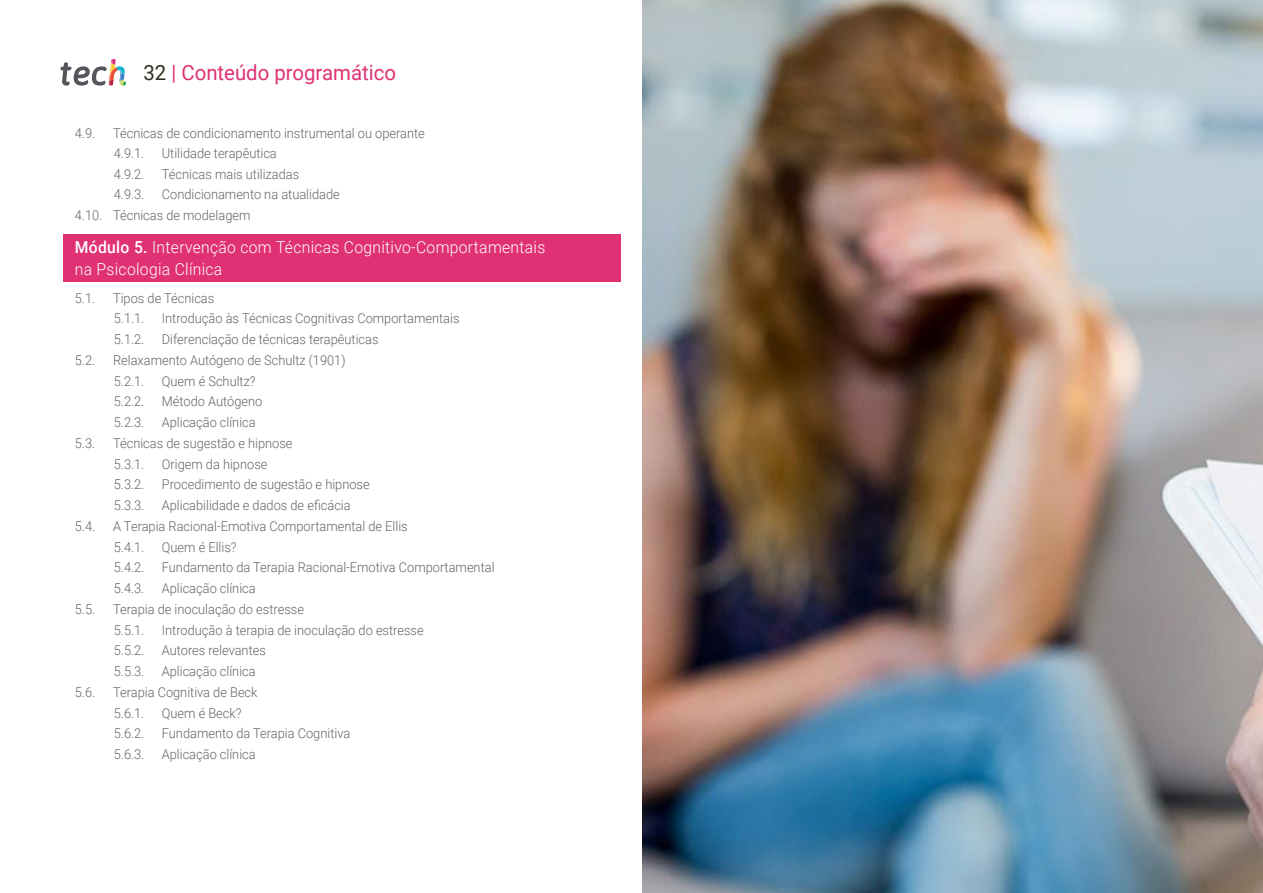
<style>
.page{position:relative;width:1263px;height:893px;background:#fff}
.page>*{position:absolute;margin:0;border:0;box-sizing:border-box;transform-origin:0 0}
.t1{font:21px "Roboto";color:#df3174}
.t2{font:300 16.5px/22.5px "Roboto";letter-spacing:.02em;color:#fff;scale:.95 1}
.t3{font:300 13.5px/20.7px "Roboto";color:#61646a;scale:.95 1}
.s1{color:#312e20}
.s2{font-weight:500}
</style>
<div class="page">
<svg style="left:61px;top:59px;width:65px;height:27px"></svg>
<div style="left:64px;top:234px;width:557px;height:48px;background:#df3174"></div>
<img style="left:642px;top:0;width:621px;height:893px">
<h1 class="t1" style="left:144px;top:57px;width:254px"><span class="s1">32</span> | Conteúdo programático</h1>
<p class="t3" style="left:75px;top:122px;width:23px">4.9.</p>
<p class="t3" style="left:113px;top:122px;width:330px">Técnicas de condicionamento instrumental ou operante<br>4.9.1.</p>
<p class="t3" style="left:162px;top:142px;width:123px">Utilidade terapêutica</p>
<p class="t3" style="left:114px;top:163px;width:34px">4.9.2.</p>
<p class="t3" style="left:162px;top:163px;width:146px">Técnicas mais utilizadas</p>
<p class="t3" style="left:114px;top:183px;width:34px">4.9.3.</p>
<p class="t3" style="left:75px;top:183px;width:280px;text-indent:87px">Condicionamento na atualidade<br>4.10. Técnicas de modelagem</p>
<p class="t2" style="left:75px;top:235px;width:497px"><span class="s2">Módulo 5.</span> Intervenção com Técnicas Cognitivo-Comportamentais na Psicologia Clínica</p>
<p class="t3" style="left:75px;top:287px;width:23px">5.1.</p>
<p class="t3" style="left:113px;top:287px;width:108px">Tipos de Técnicas<br>5.1.1.</p>
<p class="t3" style="left:162px;top:308px;width:315px">Introdução às Técnicas Cognitivas Comportamentais</p>
<p class="t3" style="left:114px;top:328px;width:34px">5.1.2.</p>
<p class="t3" style="left:162px;top:328px;width:230px">Diferenciação de técnicas terapêuticas</p>
<p class="t3" style="left:75px;top:349px;width:23px">5.2.</p>
<p class="t3" style="left:113px;top:349px;width:246px">Relaxamento Autógeno de Schultz (1901)<br>5.2.1.</p>
<p class="t3" style="left:162px;top:370px;width:100px">Quem é Schultz?</p>
<p class="t3" style="left:114px;top:391px;width:34px">5.2.2.</p>
<p class="t3" style="left:162px;top:391px;width:107px">Método Autógeno</p>
<p class="t3" style="left:114px;top:411px;width:34px">5.2.3.</p>
<p class="t3" style="left:162px;top:411px;width:100px">Aplicação clínica</p>
<p class="t3" style="left:75px;top:432px;width:23px">5.3.</p>
<p class="t3" style="left:113px;top:432px;width:190px">Técnicas de sugestão e hipnose<br>5.3.1.</p>
<p class="t3" style="left:162px;top:453px;width:113px">Origem da hipnose</p>
<p class="t3" style="left:114px;top:474px;width:34px">5.3.2.</p>
<p class="t3" style="left:162px;top:474px;width:220px">Procedimento de sugestão e hipnose</p>
<p class="t3" style="left:114px;top:494px;width:34px">5.3.3.</p>
<p class="t3" style="left:162px;top:494px;width:200px">Aplicabilidade e dados de eficácia</p>
<p class="t3" style="left:75px;top:515px;width:23px">5.4.</p>
<p class="t3" style="left:113px;top:515px;width:312px">A Terapia Racional-Emotiva Comportamental de Ellis<br>5.4.1.</p>
<p class="t3" style="left:162px;top:536px;width:80px">Quem é Ellis?</p>
<p class="t3" style="left:114px;top:557px;width:34px">5.4.2.</p>
<p class="t3" style="left:162px;top:557px;width:352px">Fundamento da Terapia Racional-Emotiva Comportamental</p>
<p class="t3" style="left:114px;top:577px;width:34px">5.4.3.</p>
<p class="t3" style="left:162px;top:577px;width:100px">Aplicação clínica</p>
<p class="t3" style="left:75px;top:598px;width:23px">5.5.</p>
<p class="t3" style="left:113px;top:598px;width:202px">Terapia de inoculação do estresse<br>5.5.1.</p>
<p class="t3" style="left:162px;top:619px;width:277px">Introdução à terapia de inoculação do estresse</p>
<p class="t3" style="left:114px;top:640px;width:34px">5.5.2.</p>
<p class="t3" style="left:162px;top:640px;width:111px">Autores relevantes</p>
<p class="t3" style="left:114px;top:660px;width:34px">5.5.3.</p>
<p class="t3" style="left:162px;top:660px;width:100px">Aplicação clínica</p>
<p class="t3" style="left:75px;top:681px;width:23px">5.6.</p>
<p class="t3" style="left:113px;top:681px;width:154px">Terapia Cognitiva de Beck<br>5.6.1.</p>
<p class="t3" style="left:162px;top:702px;width:85px">Quem é Beck?</p>
<p class="t3" style="left:114px;top:723px;width:34px">5.6.2.</p>
<p class="t3" style="left:162px;top:723px;width:200px">Fundamento da Terapia Cognitiva</p>
<p class="t3" style="left:114px;top:743px;width:34px">5.6.3.</p>
<p class="t3" style="left:162px;top:743px;width:100px">Aplicação clínica</p>
</div>
